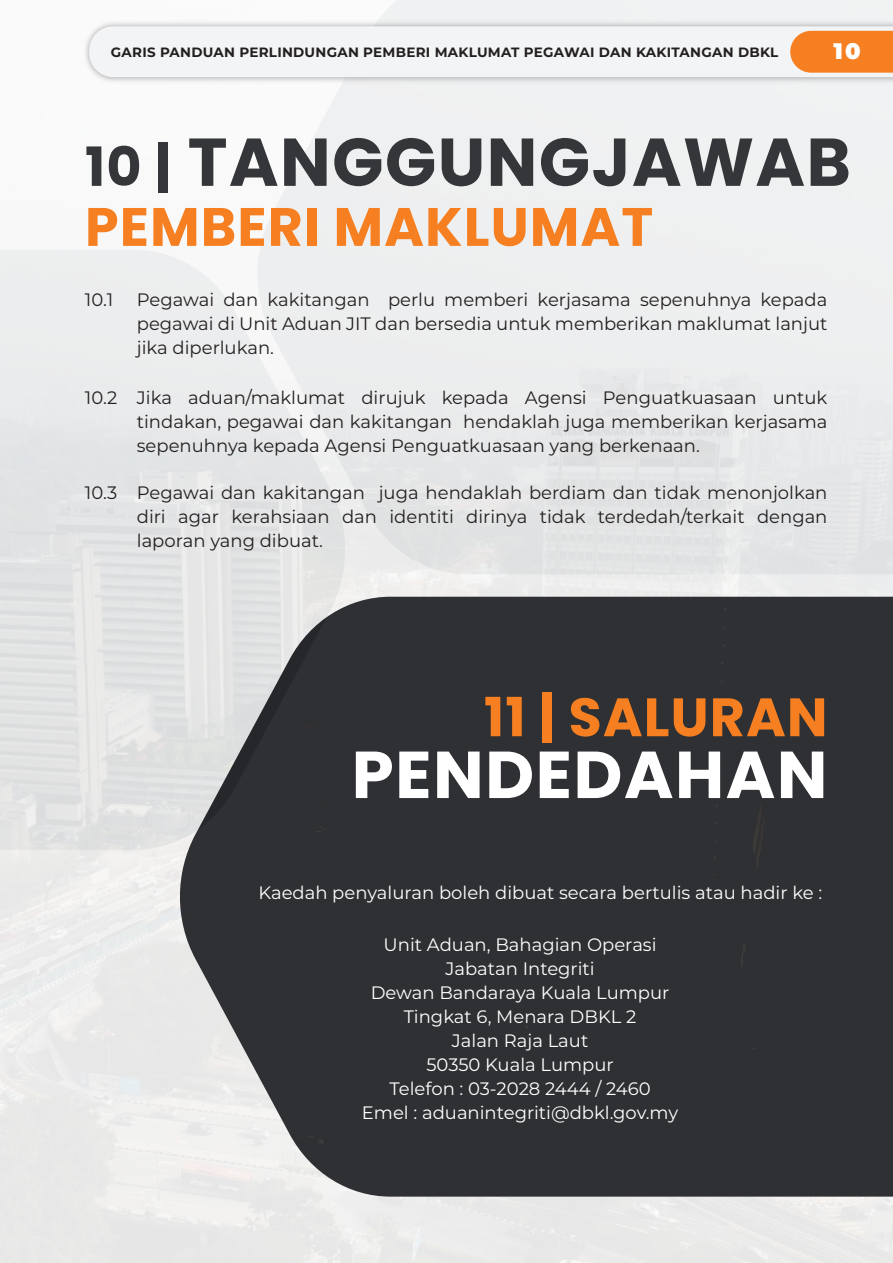
<style>
.page{position:relative;width:893px;height:1263px;background:#fff}
.page>*{position:absolute;margin:0;border:0;box-sizing:border-box;transform-origin:0 0}
.t1{font:700 67.5px "Poppins";letter-spacing:.02em;color:#353639}
.t2{font:700 66.15px "Poppins";letter-spacing:.02em;color:#fff}
.t3{font:700 54px "Poppins";letter-spacing:.02em;color:#f57f21}
.t4{font:900 22.5px "Montserrat";color:#fff}
.t5{font:18px/24px "Montserrat";color:#231f20;text-align:justify}
.t6{font:18px/24px "Montserrat";color:#fff;text-align:center}
.t7{font:700 13.5px "Montserrat";letter-spacing:.02em;color:#231f20}
.s1{font-size:54px}
</style>
<div class="page">
<div style="left:180px;top:597px;width:713px;height:599px;background:#2f3033"></div>
<svg style="left:0;top:250px;width:345px;height:600px;background:#cecfd0"></svg>
<svg style="left:257px;top:0;width:636px;height:574px;fill:#edeeef"></svg>
<img style="left:80px;top:17px;width:813px;height:69px">
<svg style="left:89px;top:26px;width:804px;height:51px"></svg>
<p class="t7" style="left:111px;top:42px;width:669px">GARIS PANDUAN PERLINDUNGAN PEMBERI MAKLUMAT PEGAWAI DAN KAKITANGAN DBKL</p>
<p class="t4" style="left:833px;top:34px;width:29px">10</p>
<h1 class="t1" style="left:85px;top:123px;width:767px"><span class="s1">10 |</span> TANGGUNGJAWAB</h1>
<h3 class="t3" style="left:85px;top:196px;width:570px">PEMBERI MAKLUMAT</h3>
<p class="t5" style="left:85px;top:287px;width:30px">10.1</p>
<p class="t5" style="left:85px;top:385px;width:34px">10.2</p>
<p class="t5" style="left:85px;top:480px;width:34px">10.3</p>
<p class="t5" style="left:137px;top:287px;width:692px">Pegawai dan kakitangan perlu memberi kerjasama sepenuhnya kepada pegawai di Unit Aduan JIT dan bersedia untuk memberikan maklumat lanjut jika diperlukan.</p>
<p class="t5" style="left:137px;top:385px;width:692px">Jika aduan/maklumat dirujuk kepada Agensi Penguatkuasaan untuk tindakan, pegawai dan kakitangan hendaklah juga memberikan kerjasama sepenuhnya kepada Agensi Penguatkuasaan yang berkenaan.</p>
<p class="t5" style="left:137px;top:480px;width:692px">Pegawai dan kakitangan juga hendaklah berdiam dan tidak menonjolkan diri agar kerahsiaan dan identiti dirinya tidak terdedah/terkait dengan laporan yang dibuat.</p>
<h3 class="t3" style="left:484px;top:686px;width:345px">11 | SALURAN</h3>
<h2 class="t2" style="left:352px;top:736px;width:477px">PENDEDAHAN</h2>
<p class="t6" style="left:258px;top:880px;width:565px">Kaedah penyaluran boleh dibuat secara bertulis atau hadir ke :</p>
<p class="t6" style="left:362px;top:932px;width:318px">Unit Aduan, Bahagian Operasi<br>Jabatan Integriti<br>Dewan Bandaraya Kuala Lumpur<br>Tingkat 6, Menara DBKL 2<br>Jalan Raja Laut<br>50350 Kuala Lumpur<br>Telefon : 03-2028 2444 / 2460<br>Emel : aduanintegriti@dbkl.gov.my</p>
</div>
